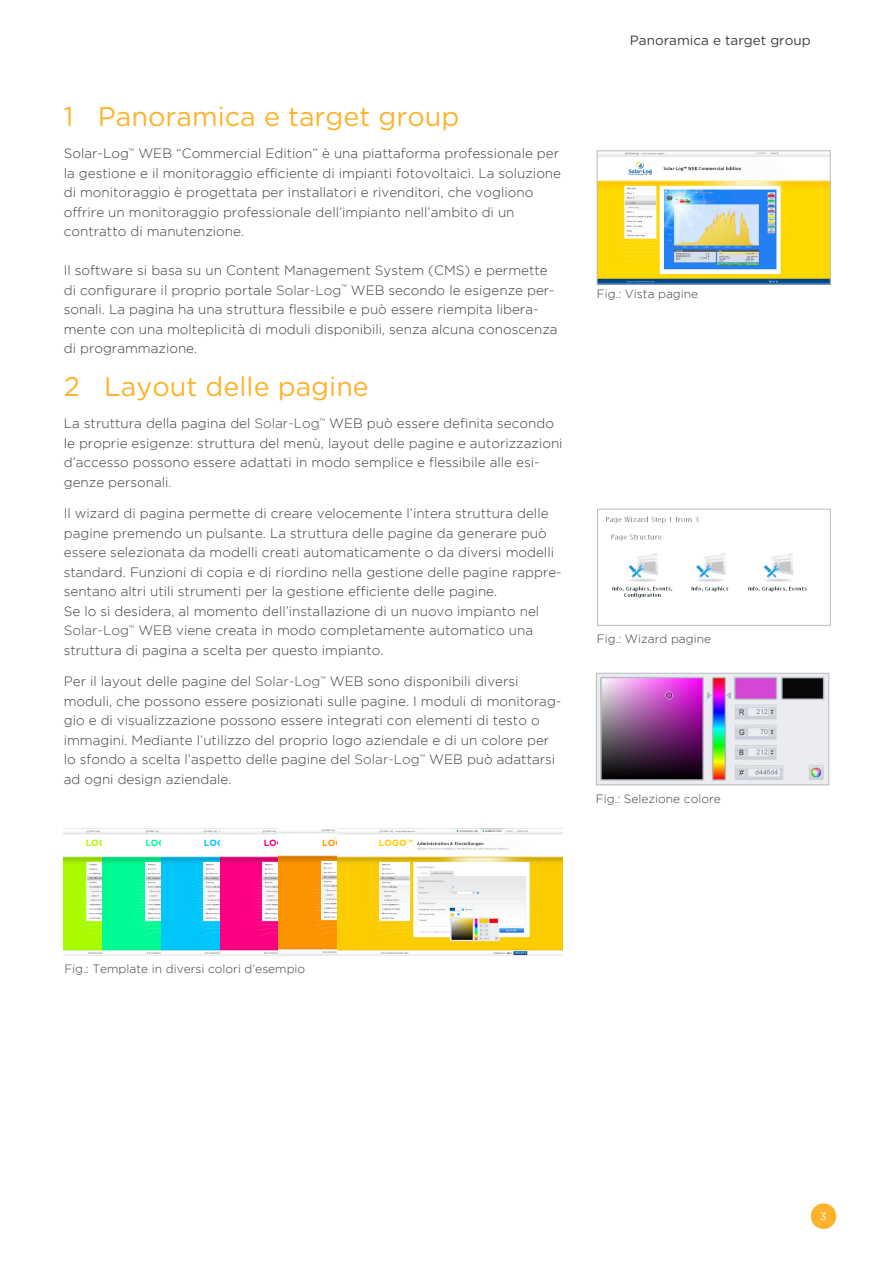
<style>
.page{position:relative;width:893px;height:1263px;background:#fff}
.page>*{position:absolute;margin:0;border:0;box-sizing:border-box;transform-origin:0 0}
.t1{font:27px "Gotham Rounded";color:#fcb32c}
.Fließtext{font:300 13.5px/19.5px "Gotham";color:#3e3e3f}
.t2{font:13.5px "Gotham Rounded";color:#3e3e3f}
.t3{font:300 12px "Gotham";color:#3e3e3f}
.t4{font:10.5px "Gotham";color:#fff}
.t5{font:700 9px "Gotham Rounded";color:#aafb00}
.t6{font:700 9px "Gotham Rounded";color:#00fb94}
.t7{font:700 9px "Gotham Rounded";color:#01c6fb}
.t8{font:700 9px "Gotham Rounded";color:#fb0083}
.t9{font:700 9px "Gotham Rounded";color:#fb9400}
.t10{font:700 9px "Gotham Rounded";color:#fbcc00}
.s1{color:#4b4c4d}
</style>
<div class="page">
<div style="left:811px;top:1203px;width:25px;height:26px;background:#fcb32c;border-radius:50%"></div>
<img style="left:599px;top:152px;width:230px;height:130px">
<div style="left:597px;top:150px;width:234px;height:134px;border:1px solid #bcbdc0"></div>
<img style="left:606px;top:516px;width:201px;height:82px">
<div style="left:597px;top:509px;width:234px;height:117px;border:1px solid #bcbdc0"></div>
<img style="left:598px;top:675px;width:229px;height:108px">
<div style="left:596px;top:673px;width:233px;height:112px;border:1px solid #bcbdc0"></div>
<img style="left:64px;top:828px;width:39px;height:128px">
<div style="left:86px;top:839px;width:38px;height:15px;background:#fff"></div>
<img style="left:103px;top:828px;width:460px;height:128px">
<div style="left:145px;top:839px;width:38px;height:15px;background:#fff"></div>
<img style="left:161px;top:828px;width:59px;height:128px">
<div style="left:204px;top:839px;width:38px;height:15px;background:#fff"></div>
<img style="left:220px;top:828px;width:234px;height:128px">
<div style="left:264px;top:839px;width:38px;height:15px;background:#fff"></div>
<img style="left:279px;top:828px;width:234px;height:126px">
<div style="left:322px;top:839px;width:38px;height:15px;background:#fff"></div>
<div style="left:379px;top:839px;width:38px;height:15px;background:#fff"></div>
<p class="t1" style="left:64px;top:98px;width:397px">1 Panoramica e target group</p>
<p class="Fließtext" style="left:64px;top:144px;width:499px">Solar-Log<sup>™</sup> WEB “Commercial Edition” è una piattaforma professionale per la gestione e il monitoraggio efficiente di impianti fotovoltaici. La soluzione di monitoraggio è progettata per installatori e rivenditori, che vogliono offrire un monitoraggio professionale dell’impianto nell’ambito di un contratto di manutenzione.</p>
<p class="Fließtext" style="left:64px;top:261px;width:495px">Il software si basa su un Content Management System (CMS) e permette di configurare il proprio portale <span class="s1">Solar-Log</span><sup>™</sup> WEB secondo le esigenze per&shy;sonali. La pagina ha una struttura flessibile e può essere riempita libera&shy;mente con una molteplicità di moduli disponibili, senza alcuna conoscenza di programmazione.</p>
<p class="t1" style="left:64px;top:368px;width:307px">2 Layout delle pagine</p>
<p class="Fließtext" style="left:64px;top:414px;width:500px">La struttura della pagina del <span class="s1">Solar-Log</span><sup>™</sup> WEB può essere definita secondo le proprie esigenze: struttura del menù, layout delle pagine e autorizzazioni d’accesso possono essere adattati in modo semplice e flessibile alle esi&shy;genze personali.</p>
<p class="Fließtext" style="left:64px;top:504px;width:500px">Il wizard di pagina permette di creare velocemente l’intera struttura delle pagine premendo un pulsante. La struttura delle pagine da generare può essere selezionata da modelli creati automaticamente o da diversi modelli standard. Funzioni di copia e di riordino nella gestione delle pagine rappre&shy;sentano altri utili strumenti per la gestione efficiente delle pagine.</p>
<p class="Fließtext" style="left:64px;top:601px;width:477px">Se lo si desidera, al momento dell’installazione di un nuovo impianto nel<br><span class="s1">Solar-Log</span><sup>™</sup> WEB viene creata in modo completamente automatico una struttura di pagina a scelta per questo impianto.</p>
<p class="Fließtext" style="left:64px;top:672px;width:499px">Per il layout delle pagine del <span class="s1">Solar-Log</span><sup>™</sup> WEB sono disponibili diversi moduli, che possono essere posizionati sulle pagine. I moduli di monitorag&shy;gio e di visualizzazione possono essere integrati con elementi di testo o immagini. Mediante l’utilizzo del proprio logo aziendale e di un colore per lo sfondo a scelta l’aspetto delle pagine del <span class="s1">Solar-Log</span><sup>™</sup> WEB può adattarsi ad ogni design aziendale.</p>
<p class="t5" style="left:86px;top:837px;width:36px">LOGO™</p>
<p class="t6" style="left:145px;top:837px;width:36px">LOGO™</p>
<p class="t7" style="left:204px;top:837px;width:36px">LOGO™</p>
<p class="t8" style="left:264px;top:837px;width:36px">LOGO™</p>
<p class="t9" style="left:322px;top:837px;width:36px">LOGO™</p>
<p class="t10" style="left:379px;top:837px;width:36px">LOGO™</p>
<p class="t2" style="left:630px;top:31px;width:182px">Panoramica e target group</p>
<p class="t3" style="left:597px;top:287px;width:103px">Fig.: Vista pagine</p>
<p class="t3" style="left:597px;top:632px;width:116px">Fig.: Wizard pagine</p>
<p class="t3" style="left:596px;top:792px;width:126px">Fig.: Selezione colore</p>
<p class="t3" style="left:64px;top:962px;width:242px">Fig.: Template in diversi colori d’esempio</p>
<p class="t4" style="left:820px;top:1210px;width:8px">3</p>
</div>
